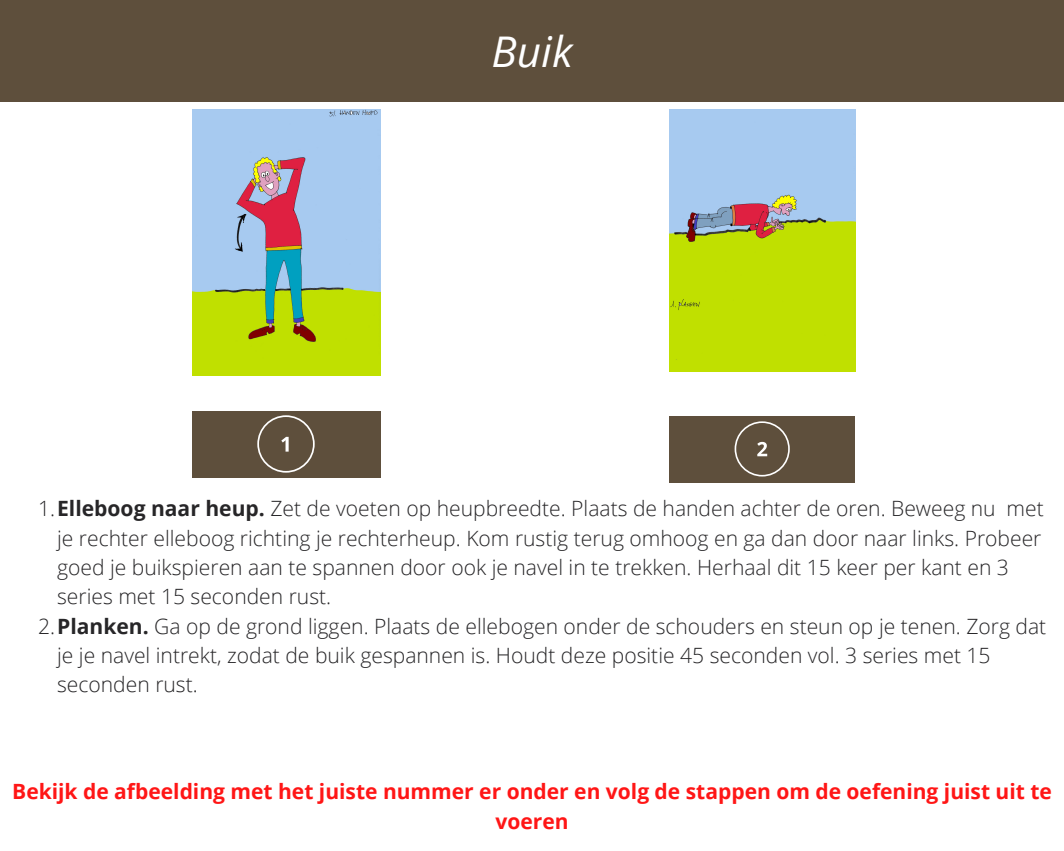
<style>
.page{position:relative;width:1064px;height:851px;background:#fff}
.page>*{position:absolute;margin:0;border:0;box-sizing:border-box;transform-origin:0 0}
.t1{font:italic 42.3px "Open Sans";color:#fff}
.t2{font:300 21px "Open Sans";color:#272628}
.t3{font:700 21px/29.2px "Open Sans";color:#ff1616;text-align:center}
.s1{font-weight:700}
</style>
<div class="page">
<div style="left:0;top:0;width:1063px;height:102px;background:#5e4f3c"></div>
<div style="left:192px;top:411px;width:188px;height:66px;background:#5e4f3c"></div>
<svg style="left:257px;top:415px;width:57px;height:57px"></svg>
<div style="left:669px;top:416px;width:186px;height:66px;background:#5e4f3c"></div>
<svg style="left:734px;top:421px;width:56px;height:55px"></svg>
<img style="left:192px;top:109px;width:188px;height:266px">
<img style="left:669px;top:109px;width:186px;height:263px">
<h1 class="t1" style="left:491px;top:22px;width:82px">Buik</h1>
<p class="t2" style="left:38px;top:493px;width:1007px">1.<span class="s1">Elleboog naar heup.</span> Zet de voeten op heupbreedte. Plaats de handen achter de oren. Beweeg nu met</p>
<p class="t2" style="left:57px;top:523px;width:985px">je rechter elleboog richting je rechterheup. Kom rustig terug omhoog en ga dan door naar links. Probeer</p>
<p class="t2" style="left:57px;top:552px;width:953px">goed je buikspieren aan te spannen door ook je navel in te trekken. Herhaal dit 15 keer per kant en 3</p>
<p class="t2" style="left:57px;top:581px;width:275px">series met 15 seconden rust.</p>
<p class="t2" style="left:38px;top:611px;width:1009px">2.<span class="s1">Planken.</span> Ga op de grond liggen. Plaats de ellebogen onder de schouders en steun op je tenen. Zorg dat</p>
<p class="t2" style="left:57px;top:640px;width:934px">je je navel intrekt, zodat de buik gespannen is. Houdt deze positie 45 seconden vol. 3 series met 15</p>
<p class="t2" style="left:57px;top:670px;width:142px">seconden rust.</p>
<p class="t3" style="left:12px;top:776px;width:1040px">Bekijk de afbeelding met het juiste nummer er onder en volg de stappen om de oefening juist uit te voeren</p>
</div>
